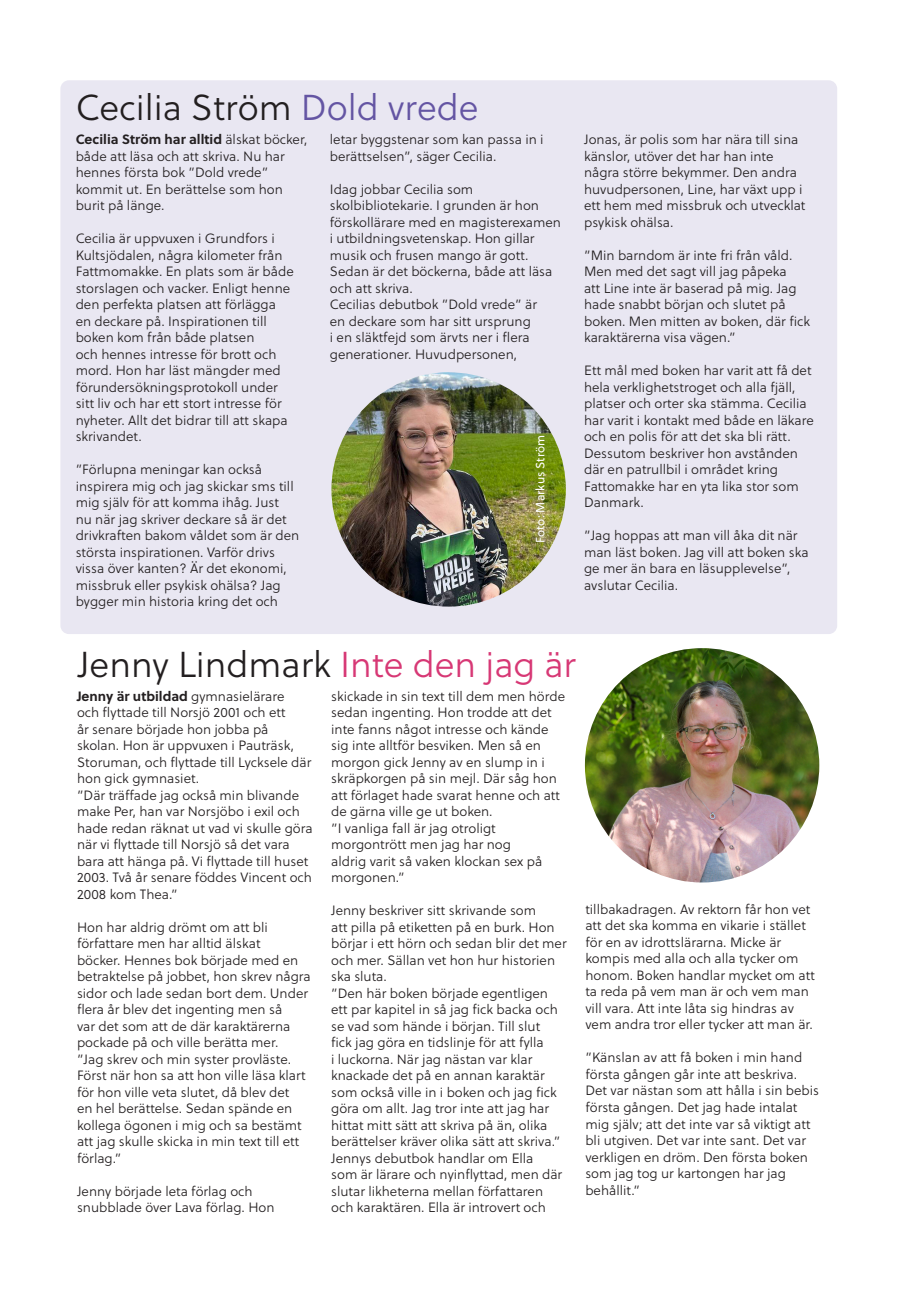
<style>
.page{position:relative;width:919px;height:1289px;background:#fff}
.page>*{position:absolute;margin:0;border:0;box-sizing:border-box;transform-origin:0 0}
.Ingress_stor_light{font:36px "Soleil Lt";color:#231f20}
.Brödtext{font:13.5px/16.5px "Soleil Lt";color:#231f20}
.Bildtext{font:12px "Soleil";color:#fff}
.s1{color:#6455a3}
.s2{font-family:"Soleil";font-weight:700}
.s3{color:#d73875}
</style>
<div class="page">
<div style="left:60px;top:80px;width:777px;height:554px;background:#e9e7f2;border-radius:9px"></div>
<img style="left:585px;top:648px;width:234px;height:234px;border-radius:117px">
<img style="left:331px;top:372px;width:234px;height:234px;border-radius:117px">
<p class="Ingress_stor_light" style="left:76px;top:82px;width:404px">Cecilia Ström <span class="s1">Dold vrede</span></p>
<p class="Brödtext" style="left:76px;top:131px;width:233px"><span class="s2">Cecilia Ström har alltid</span> älskat böcker, både att läsa och att skriva. Nu har hennes första bok ”Dold vrede” kommit ut. En berättelse som hon burit på länge.</p>
<p class="Brödtext" style="left:76px;top:230px;width:219px">Cecilia är uppvuxen i Grundfors i<br>Kultsjödalen, några kilometer från<br>Fattmomakke. En plats som är både storslagen och vacker. Enligt henne den perfekta platsen att förlägga en deckare på. Inspirationen till boken kom från både platsen<br>och hennes intresse för brott och mord. Hon har läst mängder med förundersökningsprotokoll under sitt liv och har ett stort intresse för nyheter. Allt det bidrar till att skapa skrivandet.</p>
<p class="Brödtext" style="left:76px;top:461px;width:225px">”Förlupna meningar kan också inspirera mig och jag skickar sms till mig själv för att komma ihåg. Just<br>nu när jag skriver deckare så är det drivkraften bakom våldet som är den största inspirationen. Varför drivs vissa över kanten? Är det ekonomi, missbruk eller psykisk ohälsa? Jag bygger min historia kring det och</p>
<p class="Brödtext" style="left:330px;top:131px;width:215px">letar byggstenar som kan passa in i berättselsen”, säger Cecilia.</p>
<p class="Brödtext" style="left:330px;top:180px;width:232px">Idag jobbar Cecilia som skolbibliotekarie. I grunden är hon förskollärare med en magisterexamen i utbildningsvetenskap. Hon gillar musik och frusen mango är gott.<br>Sedan är det böckerna, både att läsa och att skriva.</p>
<p class="Brödtext" style="left:330px;top:296px;width:209px">Cecilias debutbok ”Dold vrede” är en deckare som har sitt ursprung i en släktfejd som ärvts ner i flera generationer. Huvudpersonen,</p>
<p class="Bildtext" style="left:531px;top:542px;width:109px;rotate:-90deg">Foto: Markus Ström</p>
<p class="Brödtext" style="left:584px;top:131px;width:223px">Jonas, är polis som har nära till sina känslor, utöver det har han inte några större bekymmer. Den andra huvudpersonen, Line, har växt upp i ett hem med missbruk och utvecklat psykisk ohälsa.</p>
<p class="Brödtext" style="left:584px;top:246px;width:227px">”Min barndom är inte fri från våld.<br>Men med det sagt vill jag påpeka<br>att Line inte är baserad på mig. Jag hade snabbt början och slutet på boken. Men mitten av boken, där fick karaktärerna visa vägen.”</p>
<p class="Brödtext" style="left:584px;top:362px;width:231px">Ett mål med boken har varit att få det hela verklighetstroget och alla fjäll, platser och orter ska stämma. Cecilia har varit i kontakt med både en läkare och en polis för att det ska bli rätt.<br>Dessutom beskriver hon avstånden där en patrullbil i området kring<br>Fattomakke har en yta lika stor som<br>Danmark.</p>
<p class="Brödtext" style="left:584px;top:527px;width:226px">”Jag hoppas att man vill åka dit när man läst boken. Jag vill att boken ska ge mer än bara en läsupplevelse”, avslutar Cecilia.</p>
<p class="Ingress_stor_light" style="left:77px;top:638px;width:500px">Jenny Lindmark <span class="s3">Inte den jag är</span></p>
<p class="Brödtext" style="left:77px;top:687px;width:236px"><span class="s2">Jenny är utbildad</span> gymnasielärare<br>och flyttade till Norsjö 2001 och ett<br>år senare började hon jobba på skolan. Hon är uppvuxen i Pauträsk,<br>Storuman, och flyttade till Lycksele där hon gick gymnasiet.</p>
<p class="Brödtext" style="left:77px;top:786px;width:237px">”Där träffade jag också min blivande make Per, han var Norsjöbo i exil och hade redan räknat ut vad vi skulle göra när vi flyttade till Norsjö så det vara bara att hänga på. Vi flyttade till huset 2003. Två år senare föddes Vincent och 2008 kom Thea.”</p>
<p class="Brödtext" style="left:77px;top:918px;width:235px">Hon har aldrig drömt om att bli författare men har alltid älskat<br>böcker. Hennes bok började med en betraktelse på jobbet, hon skrev några sidor och lade sedan bort dem. Under flera år blev det ingenting men så<br>var det som att de där karaktärerna pockade på och ville berätta mer.</p>
<p class="Brödtext" style="left:77px;top:1050px;width:230px">”Jag skrev och min syster provläste.<br>Först när hon sa att hon ville läsa klart för hon ville veta slutet, då blev det en hel berättelse. Sedan spände en kollega ögonen i mig och sa bestämt att jag skulle skicka in min text till ett förlag.”</p>
<p class="Brödtext" style="left:77px;top:1182px;width:199px">Jenny började leta förlag och snubblade över Lava förlag. Hon</p>
<p class="Brödtext" style="left:331px;top:687px;width:235px">skickade in sin text till dem men hörde sedan ingenting. Hon trodde att det inte fanns något intresse och kände sig inte alltför besviken. Men så en morgon gick Jenny av en slump in i skräpkorgen på sin mejl. Där såg hon att förlaget hade svarat henne och att de gärna ville ge ut boken.</p>
<p class="Brödtext" style="left:331px;top:819px;width:212px">”I vanliga fall är jag otroligt morgontrött men jag har nog aldrig varit så vaken klockan sex på morgonen.”</p>
<p class="Brödtext" style="left:331px;top:902px;width:237px">Jenny beskriver sitt skrivande som<br>att pilla på etiketten på en burk. Hon börjar i ett hörn och sedan blir det mer och mer. Sällan vet hon hur historien ska sluta.</p>
<p class="Brödtext" style="left:331px;top:984px;width:231px">”Den här boken började egentligen ett par kapitel in så jag fick backa och se vad som hände i början. Till slut fick jag göra en tidslinje för att fylla<br>i luckorna. När jag nästan var klar knackade det på en annan karaktär som också ville in i boken och jag fick göra om allt. Jag tror inte att jag har hittat mitt sätt att skriva på än, olika berättelser kräver olika sätt att skriva.”</p>
<p class="Brödtext" style="left:331px;top:1149px;width:233px">Jennys debutbok handlar om Ella som är lärare och nyinflyttad, men där slutar likheterna mellan författaren och karaktären. Ella är introvert och</p>
<p class="Brödtext" style="left:585px;top:900px;width:231px">tillbakadragen. Av rektorn får hon vet att det ska komma en vikarie i stället för en av idrottslärarna. Micke är kompis med alla och alla tycker om honom. Boken handlar mycket om att ta reda på vem man är och vem man vill vara. Att inte låta sig hindras av vem andra tror eller tycker att man är.</p>
<p class="Brödtext" style="left:585px;top:1049px;width:235px">”Känslan av att få boken i min hand första gången går inte att beskriva.<br>Det var nästan som att hålla i sin bebis första gången. Det jag hade intalat mig själv; att det inte var så viktigt att bli utgiven. Det var inte sant. Det var verkligen en dröm. Den första boken som jag tog ur kartongen har jag behållit.”</p>
</div>
